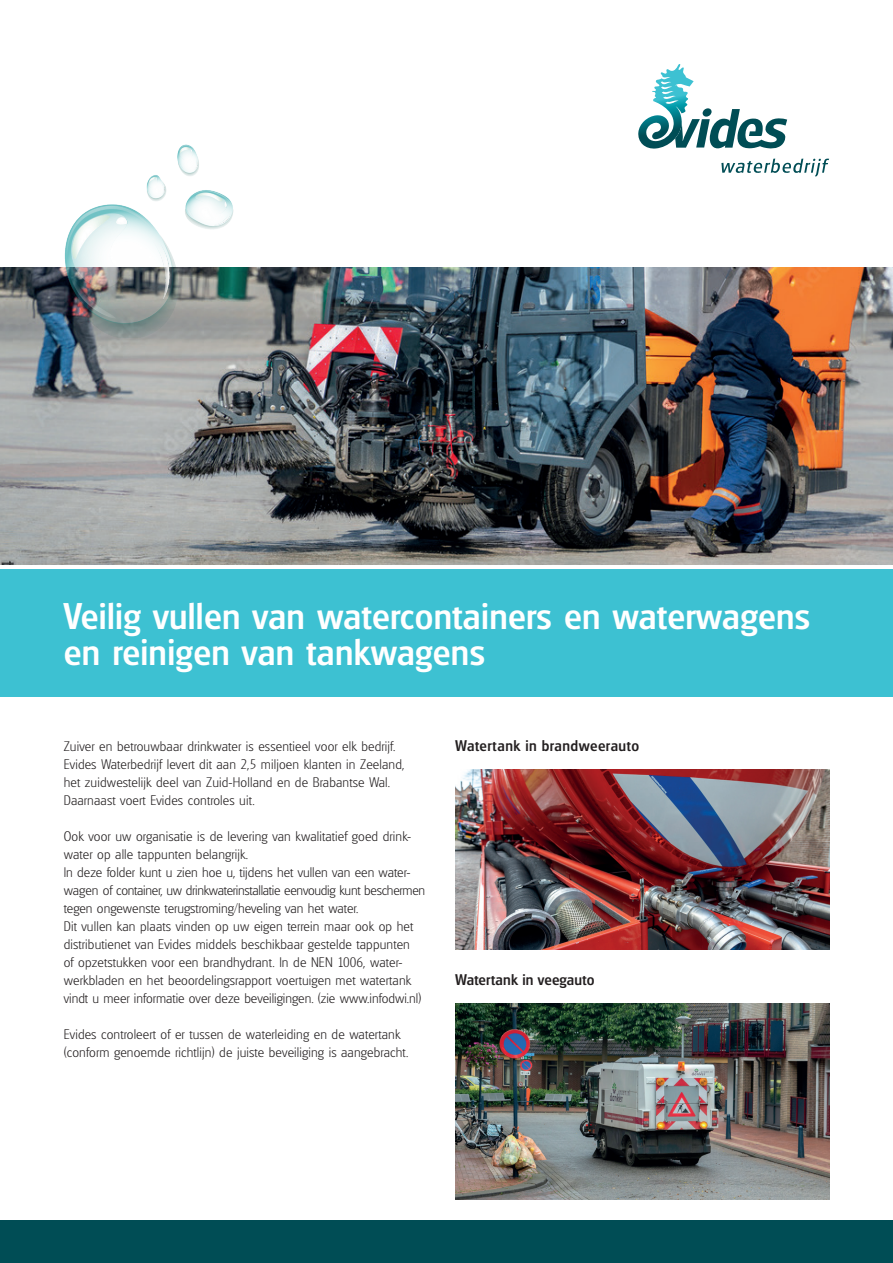
<style>
.page{position:relative;width:893px;height:1263px;background:#fff}
.page>*{position:absolute;margin:0;border:0;box-sizing:border-box;transform-origin:0 0}
.t1{font:500 36px/36px "Glasgow Serial";letter-spacing:.01em;color:#fff}
.t2{font:500 15px "Glasgow Serial";letter-spacing:.03em;color:#231f20}
.t3{font:500 15px "Glasgow Serial";letter-spacing:.01em;color:#231f20}
.t4{font:200 13.5px/18px "Glasgow Serial";letter-spacing:.01em;color:#231f20}
</style>
<div class="page">
<img style="left:0;top:267px;width:893px;height:298px">
<div style="left:0;top:1220px;width:893px;height:43px;background:#004d55"></div>
<img style="left:64px;top:145px;width:170px;height:192px">
<svg style="left:721px;top:158px;width:108px;height:19px"></svg>
<svg style="left:638px;top:64px;width:149px;height:85px"></svg>
<div style="left:0;top:569px;width:893px;height:128px;background:#3dc1d2"></div>
<img style="left:455px;top:1003px;width:374px;height:196px">
<img style="left:455px;top:769px;width:374px;height:180px">
<h1 class="t1" style="left:64px;top:597px;width:748px">Veilig vullen van watercontainers en waterwagens en reinigen van tankwagens</h1>
<p class="t4" style="left:64px;top:737px;width:342px">Zuiver en betrouwbaar drinkwater is essentieel voor elk bedrijf.<br>Evides Waterbedrijf levert dit aan 2,5 miljoen klanten in Zeeland, het zuidwestelijk deel van Zuid-Holland en de Brabantse Wal.<br>Daarnaast voert Evides controles uit.</p>
<p class="t4" style="left:64px;top:827px;width:363px">Ook voor uw organisatie is de levering van kwalitatief goed drink&shy;water op alle tappunten belangrijk.<br>In deze folder kunt u zien hoe u, tijdens het vullen van een water&shy;wagen of container, uw drinkwaterinstallatie eenvoudig kunt beschermen tegen ongewenste terugstroming/heveling van het water.<br>Dit vullen kan plaats vinden op uw eigen terrein maar ook op het distributienet van Evides middels beschikbaar gestelde tappunten<br>of opzetstukken voor een brandhydrant. In de NEN 1006, water&shy;werkbladen en het beoordelingsrapport voertuigen met watertank vindt u meer informatie over deze beveiligingen. (zie www.infodwi.nl)</p>
<p class="t4" style="left:64px;top:1025px;width:346px">Evides controleert of er tussen de waterleiding en de watertank (conform genoemde richtlijn) de juiste beveiliging is aangebracht.</p>
<p class="t2" style="left:455px;top:737px;width:186px">Watertank in brandweerauto</p>
<p class="t3" style="left:455px;top:971px;width:141px">Watertank in veegauto</p>
</div>
